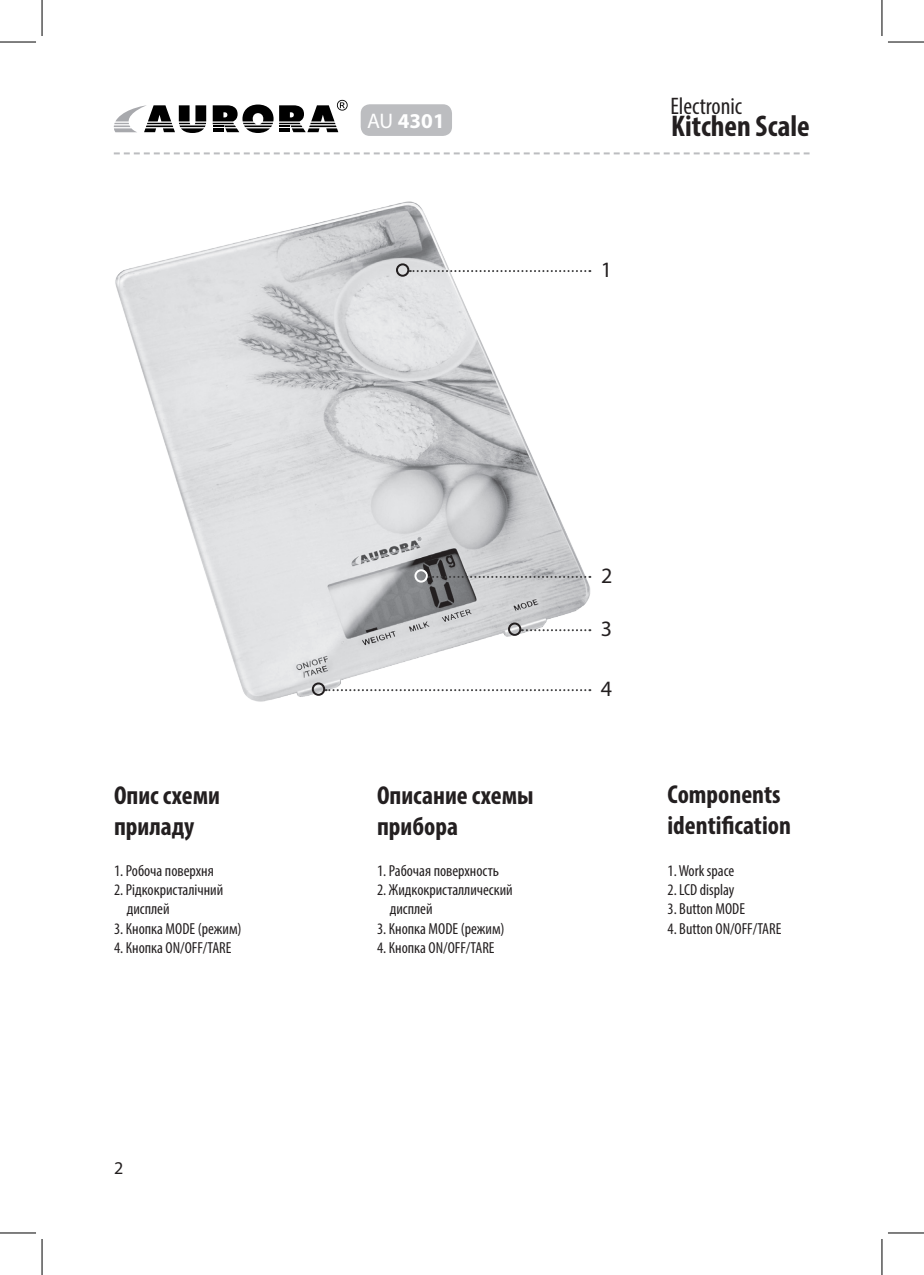
<style>
.page{position:relative;width:924px;height:1275px;background:#fff}
.page>*{position:absolute;margin:0;border:0;box-sizing:border-box;transform-origin:0 0}
.t1{font:700 condensed 30px "Myriad Pro";color:#231f20}
.t2{font:700 condensed 26px/31.2px "Myriad Pro";color:#231f20}
.t3{font:condensed 24px "Myriad Pro";color:#231f20}
.t4{font:22px "Myriad Pro";color:#231f20}
.t5{font:700 21.2px "Myriad Pro";color:#fff}
.t6{font:18px "Myriad Pro";color:#231f20}
.t7{font:condensed 16px/19.2px "Myriad Pro";color:#231f20}
.s1{font-weight:400}
</style>
<div class="page">
<svg style="left:212px;top:104px;width:61px;height:29px"></svg>
<svg style="left:114px;top:105px;width:92px;height:28px"></svg>
<svg style="left:279px;top:100px;width:68px;height:32px"></svg>
<div style="left:360px;top:104px;width:92px;height:32px;background:#bcbdc0;border-radius:9px"></div>
<svg style="left:114px;top:152px;width:695px;height:2px"></svg>
<img style="left:115px;top:201px;width:477px;height:501px">
<svg style="left:409px;top:270px;width:181px;height:2px"></svg>
<div style="left:396px;top:263px;width:13px;height:14px;border:2px solid #231f20;border-radius:50%"></div>
<svg style="left:428px;top:576px;width:162px;height:2px"></svg>
<div style="left:414px;top:569px;width:13px;height:13px;border:2px solid #fff;border-radius:50%"></div>
<svg style="left:521px;top:629px;width:69px;height:2px"></svg>
<div style="left:508px;top:622px;width:13px;height:14px;border:2px solid #231f20;border-radius:50%"></div>
<svg style="left:325px;top:689px;width:265px;height:2px"></svg>
<div style="left:312px;top:682px;width:13px;height:14px;border:2px solid #231f20;border-radius:50%"></div>
<hr style="left:0;top:42px;width:36px;height:1px;background:#000">
<hr style="left:887px;top:42px;width:36px;height:1px;background:#000">
<hr style="left:0;top:1232px;width:36px;height:1px;background:#000">
<hr style="left:887px;top:1232px;width:36px;height:1px;background:#000">
<hr style="left:42px;top:0;width:1px;height:36px;background:#000">
<hr style="left:42px;top:1239px;width:1px;height:36px;background:#000">
<hr style="left:881px;top:0;width:1px;height:36px;background:#000">
<hr style="left:881px;top:1239px;width:1px;height:36px;background:#000">
<h3 class="t5" style="left:367px;top:107px;width:79px"><span class="s1">AU</span> 4301</h3>
<p class="t4" style="left:600px;top:256px;width:13px">1</p>
<h3 class="t3" style="left:670px;top:92px;width:73px">Electronic</h3>
<h1 class="t1" style="left:671px;top:108px;width:140px">Kitchen Scale</h1>
<p class="t4" style="left:601px;top:561px;width:13px">2</p>
<p class="t4" style="left:600px;top:615px;width:13px">3</p>
<p class="t4" style="left:600px;top:675px;width:13px">4</p>
<p class="t2" style="left:114px;top:778px;width:107px">Опис схеми приладу</p>
<p class="t2" style="left:377px;top:778px;width:158px">Описание схемы прибора</p>
<p class="t2" style="left:667px;top:778px;width:125px">Components identification</p>
<p class="t7" style="left:377px;top:861px;width:123px">1. Рабочая поверхность</p>
<p class="t7" style="left:389px;top:880px;width:124px;text-indent:-13px">2. Жидкокристаллический дисплей</p>
<p class="t7" style="left:377px;top:918px;width:129px">3. Кнопка MODE (режим)</p>
<p class="t7" style="left:377px;top:937px;width:119px">4. Кнопка ON/OFF/TARE</p>
<p class="t7" style="left:114px;top:861px;width:101px">1. Робоча поверхня</p>
<p class="t7" style="left:127px;top:880px;width:98px;text-indent:-13px">2. Рідкокристалічний дисплей</p>
<p class="t7" style="left:114px;top:918px;width:129px">3. Кнопка MODE (режим)</p>
<p class="t7" style="left:114px;top:937px;width:119px">4. Кнопка ON/OFF/TARE</p>
<p class="t7" style="left:667px;top:861px;width:68px">1. Work space</p>
<p class="t7" style="left:667px;top:880px;width:68px">2. LCD display</p>
<p class="t7" style="left:667px;top:899px;width:79px">3. Button MODE</p>
<p class="t7" style="left:667px;top:918px;width:115px">4. Button ON/OFF/TARE</p>
<p class="t6" style="left:114px;top:1157px;width:11px">2</p>
</div>
